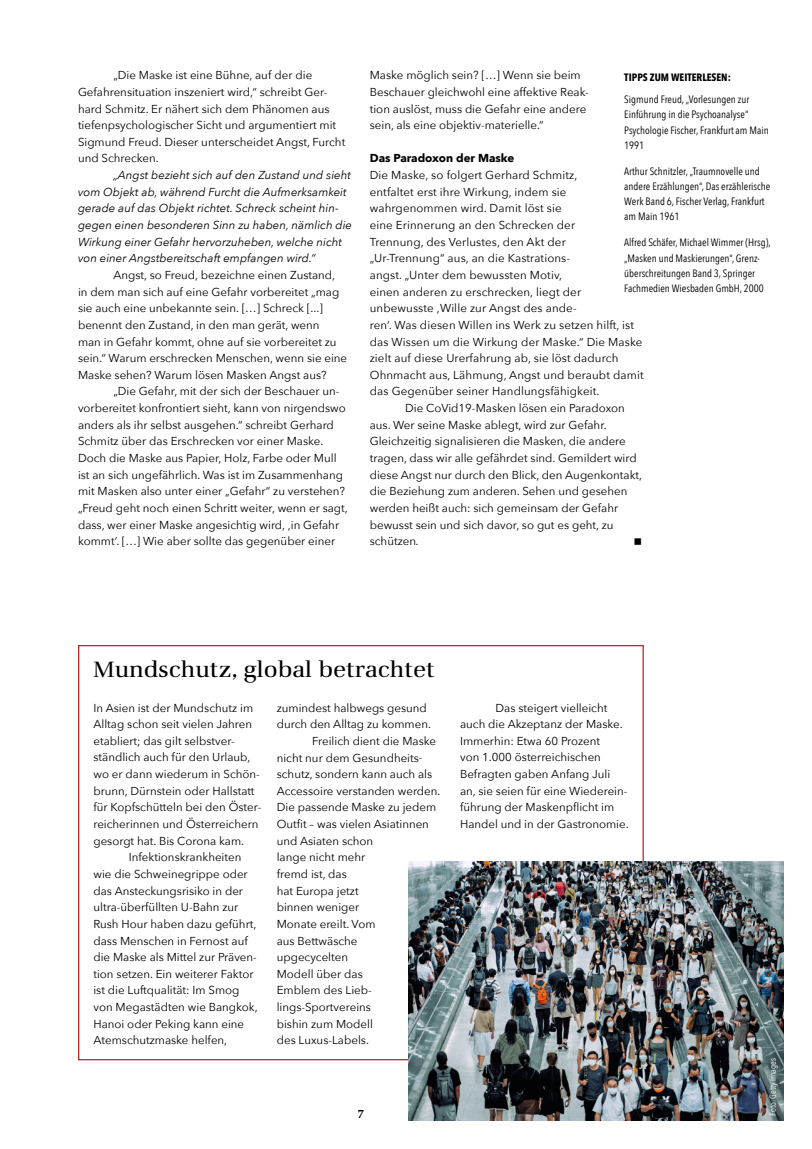
<style>
.page{position:relative;width:812px;height:1149px;background:#fff}
.page>*{position:absolute;margin:0;border:0;box-sizing:border-box;transform-origin:0 0}
.t1{font:22.5px "Marconi Std";letter-spacing:.025em;color:#000}
.t2{font:600 12.5px "Marconi Std";color:#000}
.t3{font:11.5px/16.6px "Avenir Next";color:#000}
.t4{font:italic 11.5px/16.6px "Avenir Next";color:#000}
.t5{font:700 11.5px "Avenir Next";color:#000}
.t6{font:10.62px/15.2px "Avenir Next Condensed";color:#000}
.t7{font:700 10.62px "Avenir Next Condensed";color:#000}
.t8{font:8.75px "Avenir Next Condensed";color:#fff}
.s1{font-style:italic}
</style>
<div class="page">
<img style="left:409px;top:861px;width:374px;height:259px">
<p class="t3" style="left:78px;top:66px;width:269px;text-indent:35px">„Die Maske ist eine Bühne, auf der die Gefahrensituation inszeniert wird,“ schreibt Ger&shy;hard Schmitz. Er nähert sich dem Phänomen aus tiefenpsychologischer Sicht und argumentiert mit Sigmund Freud. Dieser unterscheidet Angst, Furcht und Schrecken.</p>
<p class="t4" style="left:78px;top:166px;width:275px;text-indent:35px">„Angst bezieht sich auf den Zustand und sieht vom Objekt ab, während Furcht die Aufmerksamkeit gerade auf das Objekt richtet. Schreck scheint hin&shy;gegen einen besonderen Sinn zu haben, nämlich die Wirkung einer Gefahr hervorzuheben, welche nicht von einer Angstbereitschaft empfangen wird.“</p>
<p class="t3" style="left:78px;top:266px;width:271px;text-indent:35px">Angst, so Freud, bezeichne einen Zustand, in dem man sich auf eine Gefahr vorbereitet „mag sie auch eine unbekannte sein. […] Schreck [...] benennt den Zustand, in den man gerät, wenn<br>man in Gefahr kommt, ohne auf sie vorbereitet zu sein.“ Warum erschrecken Menschen, wenn sie eine Maske sehen? Warum lösen Masken Angst aus?</p>
<p class="t3" style="left:78px;top:382px;width:271px;text-indent:35px">„Die Gefahr, mit der sich der Beschauer un&shy;vorbereitet konfrontiert sieht, kann von nirgendswo anders als ihr selbst ausgehen.“ schreibt Gerhard Schmitz über das Erschrecken vor einer Maske.<br>Doch die Maske aus Papier, Holz, Farbe oder Mull ist an sich ungefährlich. Was ist im Zusammenhang mit Masken also unter einer „Gefahr“ zu verstehen? „Freud geht noch einen Schritt weiter, wenn er sagt, dass, wer einer Maske angesichtig wird, ,in Gefahr kommt‘. […] Wie aber sollte das gegenüber einer</p>
<p class="t3" style="left:370px;top:66px;width:221px">Maske möglich sein? […] Wenn sie beim Beschauer gleichwohl eine affektive Reak&shy;tion auslöst, muss die Gefahr eine andere sein, als eine objektiv-materielle.“</p>
<p class="t5" style="left:370px;top:148px;width:146px">Das Paradoxon der Maske</p>
<p class="t3" style="left:370px;top:166px;width:209px">Die Maske, so folgert Gerhard Schmitz,</p>
<p class="t3" style="left:370px;top:183px;width:198px">entfaltet erst ihre Wirkung, indem sie</p>
<p class="t3" style="left:370px;top:199px;width:193px">wahrgenommen wird. Damit löst sie</p>
<p class="t3" style="left:370px;top:216px;width:207px">eine Erinnerung an den Schrecken der</p>
<p class="t3" style="left:370px;top:233px;width:197px">Trennung, des Verlustes, den Akt der</p>
<p class="t3" style="left:370px;top:249px;width:202px">„Ur-Trennung“ aus, an die Kastrations-</p>
<p class="t3" style="left:370px;top:266px;width:194px">angst. „Unter dem bewussten Motiv,</p>
<p class="t3" style="left:370px;top:283px;width:213px">einen anderen zu erschrecken, liegt der</p>
<p class="t3" style="left:370px;top:299px;width:208px">unbewusste ,Wille zur Angst des ande-</p>
<p class="t3" style="left:370px;top:316px;width:266px">ren‘. Was diesen Willen ins Werk zu setzen hilft, ist</p>
<p class="t3" style="left:370px;top:332px;width:274px">das Wissen um die Wirkung der Maske.“ Die Maske</p>
<p class="t3" style="left:370px;top:349px;width:250px">zielt auf diese Urerfahrung ab, sie löst dadurch</p>
<p class="t3" style="left:370px;top:366px;width:275px">Ohnmacht aus, Lähmung, Angst und beraubt damit</p>
<p class="t3" style="left:370px;top:382px;width:231px">das Gegenüber seiner Handlungsfähigkeit.</p>
<p class="t3" style="left:405px;top:399px;width:221px">Die CoVid19-Masken lösen ein Paradoxon</p>
<p class="t3" style="left:370px;top:416px;width:239px">aus. Wer seine Maske ablegt, wird zur Gefahr.</p>
<p class="t3" style="left:370px;top:432px;width:257px">Gleichzeitig signalisieren die Masken, die andere</p>
<p class="t3" style="left:370px;top:449px;width:268px">tragen, dass wir alle gefährdet sind. Gemildert wird</p>
<p class="t3" style="left:370px;top:465px;width:274px">diese Angst nur durch den Blick, den Augenkontakt,</p>
<p class="t3" style="left:370px;top:482px;width:259px">die Beziehung zum anderen. Sehen und gesehen</p>
<p class="t3" style="left:370px;top:499px;width:250px">werden heißt auch: sich gemeinsam der Gefahr</p>
<p class="t3" style="left:370px;top:515px;width:245px">bewusst sein und sich davor, so gut es geht, zu</p>
<p class="t3" style="left:370px;top:532px;width:51px">schützen<span class="s1">.</span></p>
<p class="t7" style="left:624px;top:70px;width:108px">TIPPS ZUM WEITERLESEN:</p>
<p class="t6" style="left:624px;top:91px;width:146px">Sigmund Freud, „Vorlesungen zur<br>Einführung in die Psychoanalyse“<br>Psychologie Fischer, Frankfurt am Main<br>1991</p>
<p class="t6" style="left:624px;top:163px;width:147px">Arthur Schnitzler, „Traumnovelle und andere Erzählungen“, Das erzählerische<br>Werk Band 6, Fischer Verlag, Frankfurt am Main 1961</p>
<p class="t6" style="left:624px;top:234px;width:148px">Alfred Schäfer, Michael Wimmer (Hrsg), „Masken und Maskierungen“, Grenz&shy;überschreitungen Band 3, Springer Fachmedien Wiesbaden GmbH, 2000</p>
<h1 class="t1" style="left:93px;top:655px;width:343px">Mundschutz, global betrachtet</h1>
<p class="t3" style="left:93px;top:698px;width:161px">In Asien ist der Mundschutz im</p>
<p class="t3" style="left:93px;top:715px;width:160px">Alltag schon seit vielen Jahren</p>
<p class="t3" style="left:93px;top:731px;width:143px">etabliert; das gilt selbstver-</p>
<p class="t3" style="left:93px;top:748px;width:158px">ständlich auch für den Urlaub,</p>
<p class="t3" style="left:93px;top:765px;width:168px">wo er dann wiederum in Schön-</p>
<p class="t3" style="left:93px;top:781px;width:163px">brunn, Dürnstein oder Hallstatt</p>
<p class="t3" style="left:93px;top:798px;width:169px">für Kopfschütteln bei den Öster-</p>
<p class="t3" style="left:93px;top:815px;width:166px">reicherinnen und Österreichern</p>
<p class="t3" style="left:93px;top:831px;width:152px">gesorgt hat. Bis Corona kam.</p>
<p class="t3" style="left:129px;top:848px;width:114px">Infektionskrankheiten</p>
<p class="t3" style="left:93px;top:864px;width:156px">wie die Schweinegrippe oder</p>
<p class="t3" style="left:93px;top:881px;width:151px">das Ansteckungsrisiko in der</p>
<p class="t3" style="left:93px;top:898px;width:146px">ultra-überfüllten U-Bahn zur</p>
<p class="t3" style="left:93px;top:914px;width:164px">Rush Hour haben dazu geführt,</p>
<p class="t3" style="left:93px;top:931px;width:156px">dass Menschen in Fernost auf</p>
<p class="t3" style="left:93px;top:948px;width:165px">die Maske als Mittel zur Präven-</p>
<p class="t3" style="left:93px;top:964px;width:162px">tion setzen. Ein weiterer Faktor</p>
<p class="t3" style="left:93px;top:981px;width:147px">ist die Luftqualität: Im Smog</p>
<p class="t3" style="left:93px;top:997px;width:166px">von Megastädten wie Bangkok,</p>
<p class="t3" style="left:93px;top:1014px;width:152px">Hanoi oder Peking kann eine</p>
<p class="t3" style="left:93px;top:1031px;width:135px">Atemschutzmaske helfen,</p>
<p class="t3" style="left:277px;top:698px;width:152px">zumindest halbwegs gesund</p>
<p class="t3" style="left:277px;top:715px;width:156px">durch den Alltag zu kommen.</p>
<p class="t3" style="left:312px;top:731px;width:125px">Freilich dient die Maske</p>
<p class="t3" style="left:277px;top:748px;width:147px">nicht nur dem Gesundheits-</p>
<p class="t3" style="left:277px;top:765px;width:157px">schutz, sondern kann auch als</p>
<p class="t3" style="left:277px;top:781px;width:165px">Accessoire verstanden werden.</p>
<p class="t3" style="left:277px;top:798px;width:161px">Die passende Maske zu jedem</p>
<p class="t3" style="left:277px;top:815px;width:154px">Outfit – was vielen Asiatinnen</p>
<p class="t3" style="left:277px;top:831px;width:98px">und Asiaten schon</p>
<p class="t3" style="left:277px;top:848px;width:90px">lange nicht mehr</p>
<p class="t3" style="left:277px;top:864px;width:71px">fremd ist, das</p>
<p class="t3" style="left:277px;top:881px;width:83px">hat Europa jetzt</p>
<p class="t3" style="left:277px;top:898px;width:84px">binnen weniger</p>
<p class="t3" style="left:277px;top:914px;width:100px">Monate ereilt. Vom</p>
<p class="t3" style="left:277px;top:931px;width:82px">aus Bettwäsche</p>
<p class="t3" style="left:277px;top:948px;width:73px">upgecycelten</p>
<p class="t3" style="left:277px;top:964px;width:87px">Modell über das</p>
<p class="t3" style="left:277px;top:981px;width:97px">Emblem des Lieb-</p>
<p class="t3" style="left:277px;top:997px;width:96px">lings-Sportvereins</p>
<p class="t3" style="left:277px;top:1014px;width:98px">bishin zum Modell</p>
<p class="t3" style="left:277px;top:1031px;width:94px">des Luxus-Labels.</p>
<p class="t3" style="left:460px;top:698px;width:170px;text-indent:35px">Das steigert vielleicht auch die Akzeptanz der Maske.<br>Immerhin: Etwa 60 Prozent<br>von 1.000 österreichischen<br>Befragten gaben Anfang Juli an, sie seien für eine Wiederein&shy;führung der Maskenpflicht im<br>Handel und in der Gastronomie.</p>
<p class="t2" style="left:357px;top:1106px;width:8px">7</p>
<p class="t8" style="left:765px;top:1115px;width:59px;rotate:-90deg">Foto: Getty Images</p>
</div>
